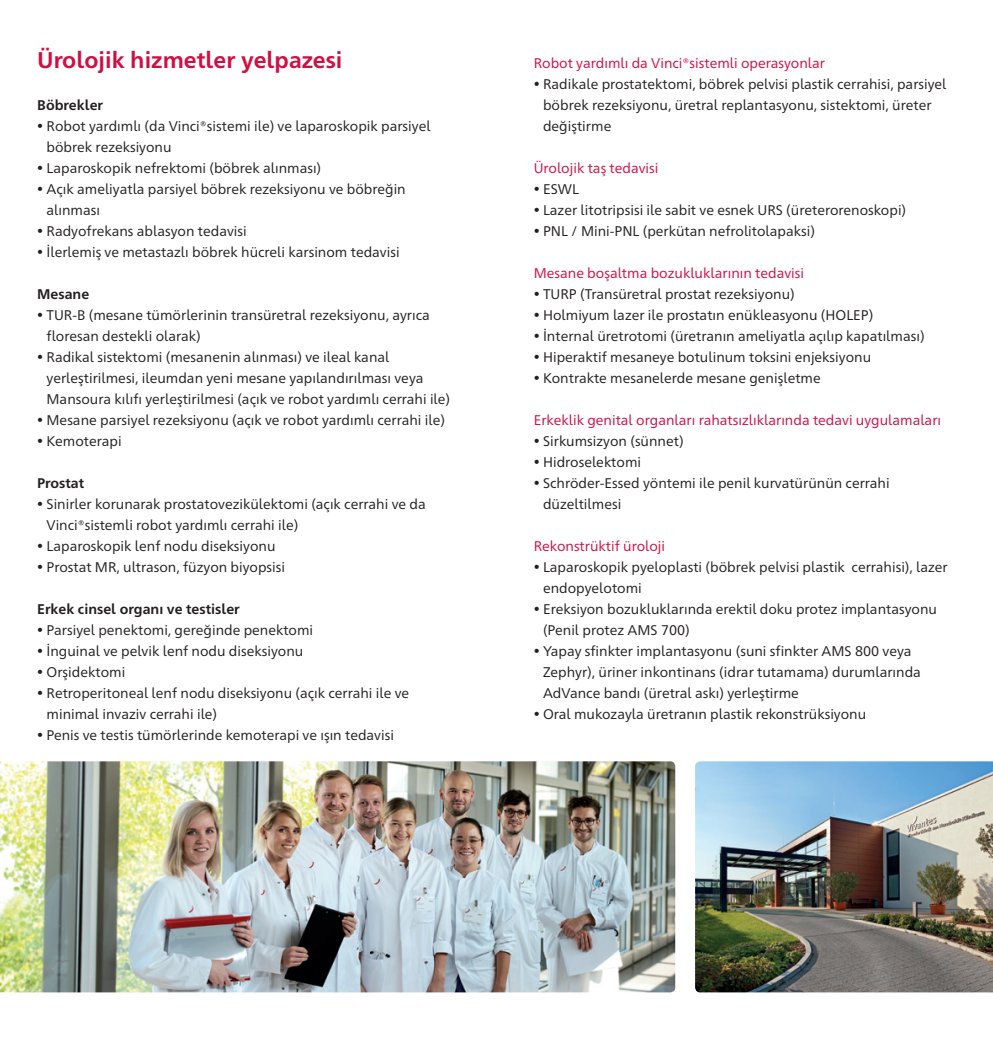
<style>
.page{position:relative;width:993px;height:1042px;background:#fff}
.page>*{position:absolute;margin:0;border:0;box-sizing:border-box;transform-origin:0 0}
.t1{font:700 22.75px "Frutiger Neue 1450 Pro";color:#d10e41}
.t2{font:14px/21px "Frutiger Neue 1450 Pro";color:#231f20}
.t3{font:14px "Frutiger Neue 1450 Pro";color:#d10e41}
.t4{font:700 14px "Frutiger Neue 1450 Pro";color:#231f20}
.s1{font-size:12.25px}
</style>
<div class="page">
<img style="left:0;top:761px;width:675px;height:231px">
<img style="left:695px;top:761px;width:297px;height:231px">
<h1 class="t1" style="left:37px;top:44px;width:306px">Ürolojik hizmetler yelpazesi</h1>
<p class="t4" style="left:37px;top:95px;width:67px">Böbrekler</p>
<p class="t2" style="left:47px;top:115px;width:385px;text-indent:-9px"><span class="s1">•</span> Robot yardımlı (da Vinci®sistemi ile) ve laparoskopik parsiyel böbrek rezeksiyonu</p>
<p class="t2" style="left:37px;top:157px;width:285px"><span class="s1">•</span> Laparoskopik nefrektomi (böbrek alınması)</p>
<p class="t2" style="left:47px;top:178px;width:360px;text-indent:-9px"><span class="s1">•</span> Açık ameliyatla parsiyel böbrek rezeksiyonu ve böbreğin alınması</p>
<p class="t2" style="left:37px;top:220px;width:211px"><span class="s1">•</span> Radyofrekans ablasyon tedavisi</p>
<p class="t2" style="left:37px;top:241px;width:364px"><span class="s1">•</span> İlerlemiş ve metastazlı böbrek hücreli karsinom tedavisi</p>
<p class="t4" style="left:37px;top:284px;width:53px">Mesane</p>
<p class="t2" style="left:47px;top:304px;width:384px;text-indent:-9px"><span class="s1">•</span> TUR-B (mesane tümörlerinin transüretral rezeksiyonu, ayrıca floresan destekli olarak)</p>
<p class="t2" style="left:47px;top:346px;width:405px;text-indent:-9px"><span class="s1">•</span> Radikal sistektomi (mesanenin alınması) ve ileal kanal yerleştirilmesi, ileumdan yeni mesane yapılandırılması veya<br>Mansoura kılıfı yerleştirilmesi (açık ve robot yardımlı cerrahi ile)</p>
<p class="t2" style="left:37px;top:409px;width:409px"><span class="s1">•</span> Mesane parsiyel rezeksiyonu (açık ve robot yardımlı cerrahi ile)</p>
<p class="t2" style="left:37px;top:430px;width:86px"><span class="s1">•</span> Kemoterapi</p>
<p class="t4" style="left:37px;top:473px;width:48px">Prostat</p>
<p class="t2" style="left:47px;top:493px;width:380px;text-indent:-9px"><span class="s1">•</span> Sinirler korunarak prostatovezikülektomi (açık cerrahi ve da<br>Vinci®sistemli robot yardımlı cerrahi ile)</p>
<p class="t2" style="left:37px;top:535px;width:240px"><span class="s1">•</span> Laparoskopik lenf nodu diseksiyonu</p>
<p class="t2" style="left:37px;top:556px;width:249px"><span class="s1">•</span> Prostat MR, ultrason, füzyon biyopsisi</p>
<p class="t4" style="left:37px;top:599px;width:204px">Erkek cinsel organı ve testisler</p>
<p class="t2" style="left:37px;top:619px;width:277px"><span class="s1">•</span> Parsiyel penektomi, gereğinde penektomi</p>
<p class="t2" style="left:37px;top:640px;width:267px"><span class="s1">•</span> İnguinal ve pelvik lenf nodu diseksiyonu</p>
<p class="t2" style="left:37px;top:661px;width:89px"><span class="s1">•</span> Orşidektomi</p>
<p class="t2" style="left:47px;top:682px;width:364px;text-indent:-9px"><span class="s1">•</span> Retroperitoneal lenf nodu diseksiyonu (açık cerrahi ile ve minimal invaziv cerrahi ile)</p>
<p class="t2" style="left:37px;top:724px;width:358px"><span class="s1">•</span> Penis ve testis tümörlerinde kemoterapi ve ışın tedavisi</p>
<p class="t3" style="left:533px;top:53px;width:293px">Robot yardımlı da Vinci®sistemli operasyonlar</p>
<p class="t2" style="left:543px;top:73px;width:405px;text-indent:-9px"><span class="s1">•</span> Radikale prostatektomi, böbrek pelvisi plastik cerrahisi, parsiyel böbrek rezeksiyonu, üretral replantasyonu, sistektomi, üreter değiştirme</p>
<p class="t3" style="left:533px;top:158px;width:126px">Ürolojik taş tedavisi</p>
<p class="t2" style="left:533px;top:178px;width:47px"><span class="s1">•</span> ESWL</p>
<p class="t2" style="left:533px;top:199px;width:374px"><span class="s1">•</span> Lazer litotripsisi ile sabit ve esnek URS (üreterorenoskopi)</p>
<p class="t2" style="left:533px;top:220px;width:283px"><span class="s1">•</span> PNL / Mini-PNL (perkütan nefrolitolapaksi)</p>
<p class="t3" style="left:533px;top:263px;width:272px">Mesane boşaltma bozukluklarının tedavisi</p>
<p class="t2" style="left:533px;top:283px;width:262px"><span class="s1">•</span> TURP (Transüretral prostat rezeksiyonu)</p>
<p class="t2" style="left:533px;top:304px;width:341px"><span class="s1">•</span> Holmiyum lazer ile prostatın enükleasyonu (HOLEP)</p>
<p class="t2" style="left:533px;top:325px;width:392px"><span class="s1">•</span> İnternal üretrotomi (üretranın ameliyatla açılıp kapatılması)</p>
<p class="t2" style="left:533px;top:346px;width:339px"><span class="s1">•</span> Hiperaktif mesaneye botulinum toksini enjeksiyonu</p>
<p class="t2" style="left:533px;top:367px;width:288px"><span class="s1">•</span> Kontrakte mesanelerde mesane genişletme</p>
<p class="t3" style="left:533px;top:410px;width:409px">Erkeklik genital organları rahatsızlıklarında tedavi uygulamaları</p>
<p class="t2" style="left:533px;top:430px;width:151px"><span class="s1">•</span> Sirkumsizyon (sünnet)</p>
<p class="t2" style="left:533px;top:451px;width:109px"><span class="s1">•</span> Hidroselektomi</p>
<p class="t2" style="left:543px;top:472px;width:348px;text-indent:-9px"><span class="s1">•</span> Schröder-Essed yöntemi ile penil kurvatürünün cerrahi düzeltilmesi</p>
<p class="t3" style="left:533px;top:536px;width:133px">Rekonstrüktif üroloji</p>
<p class="t2" style="left:543px;top:556px;width:406px;text-indent:-9px"><span class="s1">•</span> Laparoskopik pyeloplasti (böbrek pelvisi plastik cerrahisi), lazer endopyelotomi</p>
<p class="t2" style="left:543px;top:598px;width:395px;text-indent:-9px"><span class="s1">•</span> Ereksiyon bozukluklarında erektil doku protez implantasyonu (Penil protez AMS 700)</p>
<p class="t2" style="left:543px;top:640px;width:379px;text-indent:-9px"><span class="s1">•</span> Yapay sfinkter implantasyonu (suni sfinkter AMS 800 veya<br>Zephyr), üriner inkontinans (idrar tutamama) durumlarında<br>AdVance bandı (üretral askı) yerleştirme</p>
<p class="t2" style="left:533px;top:703px;width:334px"><span class="s1">•</span> Oral mukozayla üretranın plastik rekonstrüksiyonu</p>
</div>
